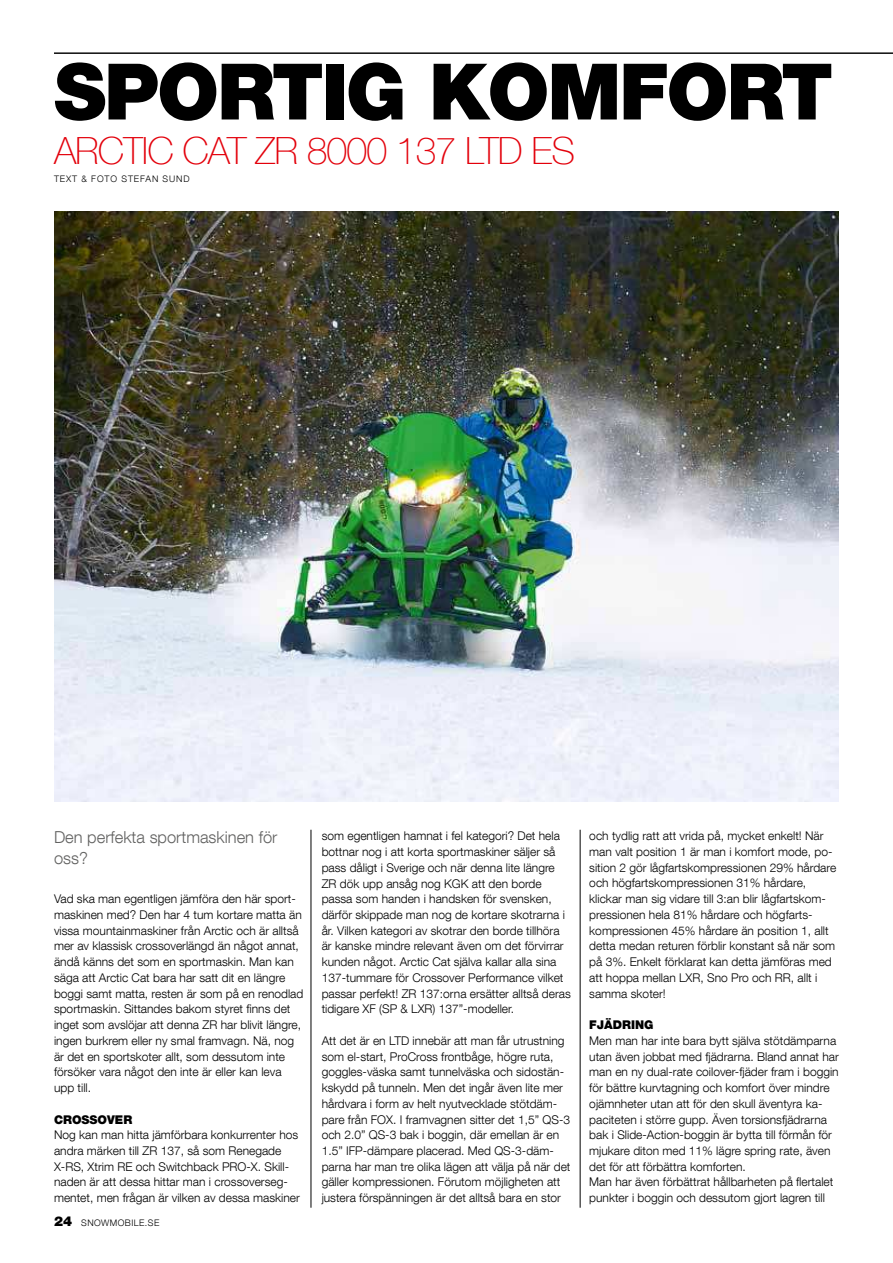
<style>
.page{position:relative;width:893px;height:1263px;background:#fff}
.page>*{position:absolute;margin:0;border:0;box-sizing:border-box;transform-origin:0 0}
.t1{font:900 78px "Helvetica Neue LT Com";letter-spacing:-.025em;color:#000}
.t2{font:100 37.5px "Helvetica Neue LT Com";letter-spacing:-.025em;color:#e3000b}
.t3{font:300 16.5px/21px "Helvetica Neue LT Com";color:#626261}
.t4{font:300 12px/15.8px "Helvetica Neue LT Com";color:#000}
.t5{font:900 12px "Helvetica Neue LT Com";color:#000}
.t6{font:300 9px "Helvetica Neue LT Com";letter-spacing:.1em;color:#000}
.t7{font:300 9px "Helvetica Neue LT Com";letter-spacing:.05em;color:#000}
.s1{font-weight:900;font-size:13.5px}
</style>
<div class="page">
<hr style="left:54px;top:53px;width:839px;height:1px;background:#000">
<hr style="left:311px;top:830px;width:1px;height:378px;background:#000">
<hr style="left:580px;top:830px;width:1px;height:378px;background:#000">
<img style="left:54px;top:212px;width:785px;height:589px">
<h1 class="t1" style="left:54px;top:47px;width:781px">SPORTIG KOMFORT</h1>
<h2 class="t2" style="left:54px;top:135px;width:523px">ARCTIC CAT ZR 8000 137 LTD ES</h2>
<p class="t6" style="left:54px;top:175px;width:137px">TEXT &amp; FOTO STEFAN SUND</p>
<h3 class="t3" style="left:54px;top:828px;width:225px">Den perfekta sportmaskinen för oss?</h3>
<p class="t4" style="left:54px;top:892px;width:251px">Vad ska man egentligen jämföra den här sport&shy;maskinen med? Den har 4 tum kortare matta än vissa mountainmaskiner från Arctic och är alltså mer av klassisk crossoverlängd än något annat, ändå känns det som en sportmaskin. Man kan säga att Arctic Cat bara har satt dit en längre boggi samt matta, resten är som på en renodlad sportmaskin. Sittandes bakom styret finns det inget som avslöjar att denna ZR har blivit längre, ingen burkrem eller ny smal framvagn. Nä, nog är det en sportskoter allt, som dessutom inte försöker vara något den inte är eller kan leva upp till.</p>
<p class="t5" style="left:54px;top:1112px;width:80px">CROSSOVER</p>
<p class="t4" style="left:54px;top:1128px;width:247px">Nog kan man hitta jämförbara konkurrenter hos andra märken till ZR 137, så som Renegade X-RS, Xtrim RE och Switchback PRO-X. Skill&shy;naden är att dessa hittar man i crossoverseg&shy;mentet, men frågan är vilken av dessa maskiner</p>
<p class="t7" style="left:54px;top:1219px;width:107px"><span class="s1">24</span> SNOWMOBILE.SE</p>
<p class="t4" style="left:322px;top:829px;width:251px">som egentligen hamnat i fel kategori? Det hela bottnar nog i att korta sportmaskiner säljer så pass dåligt i Sverige och när denna lite längre ZR dök upp ansåg nog KGK att den borde passa som handen i handsken för svensken, därför skippade man nog de kortare skotrarna i år. Vilken kategori av skotrar den borde tillhöra är kanske mindre relevant även om det förvirrar kunden något. Arctic Cat själva kallar alla sina 137-tummare för Crossover Performance vilket passar perfekt! ZR 137:orna ersätter alltså deras tidigare XF (SP &amp; LXR) 137”-modeller.</p>
<p class="t4" style="left:322px;top:1033px;width:250px">Att det är en LTD innebär att man får utrustning som el-start, ProCross frontbåge, högre ruta, goggles-väska samt tunnelväska och sidostän&shy;kskydd på tunneln. Men det ingår även lite mer hårdvara i form av helt nyutvecklade stötdäm&shy;pare från FOX. I framvagnen sitter det 1,5” QS-3 och 2.0” QS-3 bak i boggin, där emellan är en 1.5” IFP-dämpare placerad. Med QS-3-däm&shy;parna har man tre olika lägen att välja på när det gäller kompressionen. Förutom möjligheten att justera förspänningen är det alltså bara en stor</p>
<p class="t4" style="left:589px;top:829px;width:248px">och tydlig ratt att vrida på, mycket enkelt! När man valt position 1 är man i komfort mode, po&shy;sition 2 gör lågfartskompressionen 29% hårdare och högfartskompressionen 31% hårdare, klickar man sig vidare till 3:an blir lågfartskom&shy;pressionen hela 81% hårdare och högfarts&shy;kompressionen 45% hårdare än position 1, allt detta medan returen förblir konstant så när som på 3%. Enkelt förklarat kan detta jämföras med att hoppa mellan LXR, Sno Pro och RR, allt i samma skoter!</p>
<p class="t5" style="left:589px;top:1018px;width:66px">FJÄDRING</p>
<p class="t4" style="left:589px;top:1033px;width:251px">Men man har inte bara bytt själva stötdämparna utan även jobbat med fjädrarna. Bland annat har man en ny dual-rate coilover-fjäder fram i boggin för bättre kurvtagning och komfort över mindre ojämnheter utan att för den skull äventyra ka&shy;paciteten i större gupp. Även torsionsfjädrarna bak i Slide-Action-boggin är bytta till förmån för mjukare diton med 11% lägre spring rate, även det för att förbättra komforten.<br>Man har även förbättrat hållbarheten på flertalet punkter i boggin och dessutom gjort lagren till</p>
</div>
